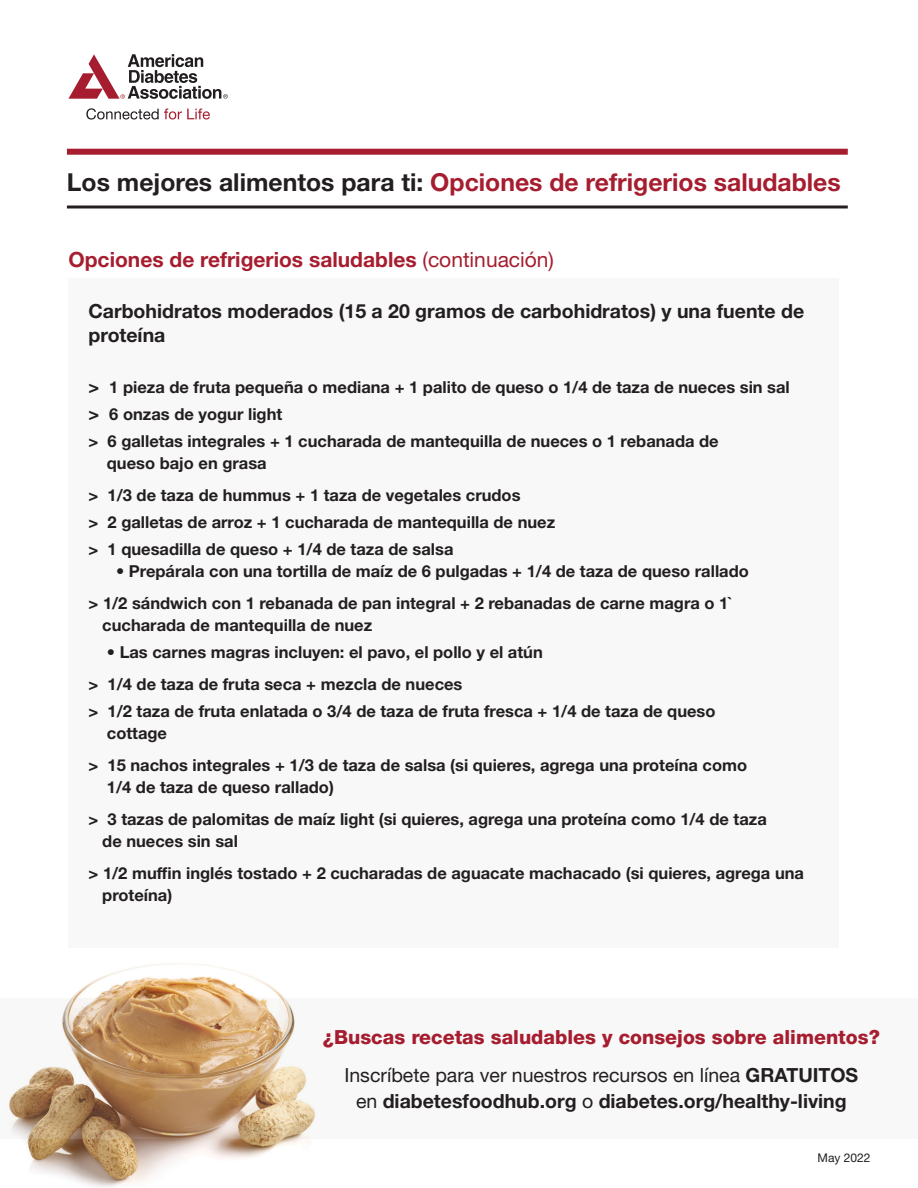
<style>
.page{position:relative;width:918px;height:1188px;background:#fff}
.page>*{position:absolute;margin:0;border:0;box-sizing:border-box;transform-origin:0 0}
.t1{font:700 24.75px "Helvetica Neue LT Pro";color:#a61d2f}
.t2{font:700 21px "Helvetica Neue LT Pro";color:#a61d2f}
.t3{font:700 19.5px/24px "Helvetica Neue LT Pro";color:#231f20}
.t4{font:19.5px "Helvetica Neue LT Pro";color:#231f20}
.t5{font:800 19.5px "Helvetica Neue LT Pro";color:#a61d2f}
.t6{font:700 16.5px/22.5px "Helvetica Neue LT Pro";color:#231f20}
.t7{font:12px "Helvetica Neue LT Pro";color:#231f20}
.s1{color:#231f20}
.s2{font-weight:400}
.s3{font-size:18px}
.s4{font-weight:700}
</style>
<div class="page">
<img style="left:25px;top:963px;width:283px;height:224px">
<div style="left:68px;top:278px;width:771px;height:669px;background:#f8f8f8"></div>
<hr style="left:67px;top:206px;width:781px;height:2px;background:#231f20">
<div style="left:67px;top:149px;width:781px;height:6px;background:#a61d2f"></div>
<svg style="left:68px;top:54px;width:160px;height:45px"></svg>
<svg style="left:86px;top:108px;width:124px;height:12px"></svg>
<svg style="left:8px;top:999px;width:308px;height:140px"></svg>
<p class="t1" style="left:67px;top:166px;width:775px"><span class="s1">Los mejores alimentos para ti:</span> Opciones de refrigerios saludables</p>
<p class="t2" style="left:68px;top:247px;width:487px">Opciones de refrigerios saludables <span class="s2">(continuación)</span></p>
<p class="t3" style="left:89px;top:298px;width:717px">Carbohidratos moderados (15 a 20 gramos de carbohidratos) y una fuente de proteína</p>
<p class="t6" style="left:89px;top:375px;width:703px"><span class="s3">&gt;</span> 1 pieza de fruta pequeña o mediana + 1 palito de queso o 1/4 de taza de nueces sin sal</p>
<p class="t6" style="left:89px;top:402px;width:195px"><span class="s3">&gt;</span> 6 onzas de yogur light</p>
<p class="t6" style="left:107px;top:429px;width:613px;text-indent:-18px">&gt; 6 galletas integrales + 1 cucharada de mantequilla de nueces o 1 rebanada de queso bajo en grasa</p>
<p class="t6" style="left:89px;top:483px;width:434px">&gt; 1/3 de taza de hummus + 1 taza de vegetales crudos</p>
<p class="t6" style="left:89px;top:510px;width:468px">&gt; 2 galletas de arroz + 1 cucharada de mantequilla de nuez</p>
<p class="t6" style="left:89px;top:537px;width:367px">&gt; 1 quesadilla de queso + 1/4 de taza de salsa</p>
<p class="t6" style="left:116px;top:560px;width:634px">• Prepárala con una tortilla de maíz de 6 pulgadas + 1/4 de taza de queso rallado</p>
<p class="t6" style="left:102px;top:591px;width:632px;text-indent:-14px">&gt; 1/2 sándwich con 1 rebanada de pan integral + 2 rebanadas de carne magra o 1` cucharada de mantequilla de nuez</p>
<p class="t6" style="left:107px;top:641px;width:437px">• Las carnes magras incluyen: el pavo, el pollo y el atún</p>
<p class="t6" style="left:89px;top:672px;width:375px">&gt; 1/4 de taza de fruta seca + mezcla de nueces</p>
<p class="t6" style="left:107px;top:699px;width:610px;text-indent:-18px">&gt; 1/2 taza de fruta enlatada o 3/4 de taza de fruta fresca + 1/4 de taza de queso cottage</p>
<p class="t6" style="left:89px;top:753px;width:660px">&gt; 15 nachos integrales + 1/3 de taza de salsa (si quieres, agrega una proteína como</p>
<p class="t6" style="left:107px;top:776px;width:229px">1/4 de taza de queso rallado)</p>
<p class="t6" style="left:89px;top:807px;width:680px">&gt; 3 tazas de palomitas de maíz light (si quieres, agrega una proteína como 1/4 de taza</p>
<p class="t6" style="left:102px;top:830px;width:137px">de nueces sin sal</p>
<p class="t6" style="left:102px;top:861px;width:703px;text-indent:-14px">&gt; 1/2 muffin inglés tostado + 2 cucharadas de aguacate machacado (si quieres, agrega una proteína)</p>
<p class="t5" style="left:323px;top:1025px;width:559px">¿Buscas recetas saludables y consejos sobre alimentos?</p>
<p class="t4" style="left:344px;top:1063px;width:515px">Inscríbete para ver nuestros recursos en línea <span class="s4">GRATUITOS</span></p>
<p class="t3" style="left:356px;top:1088px;width:492px"><span class="s2">en</span> diabetesfoodhub.org <span class="s2">o</span> diabetes.org/healthy-living</p>
<p class="t7" style="left:818px;top:1150px;width:54px">May 2022</p>
</div>
